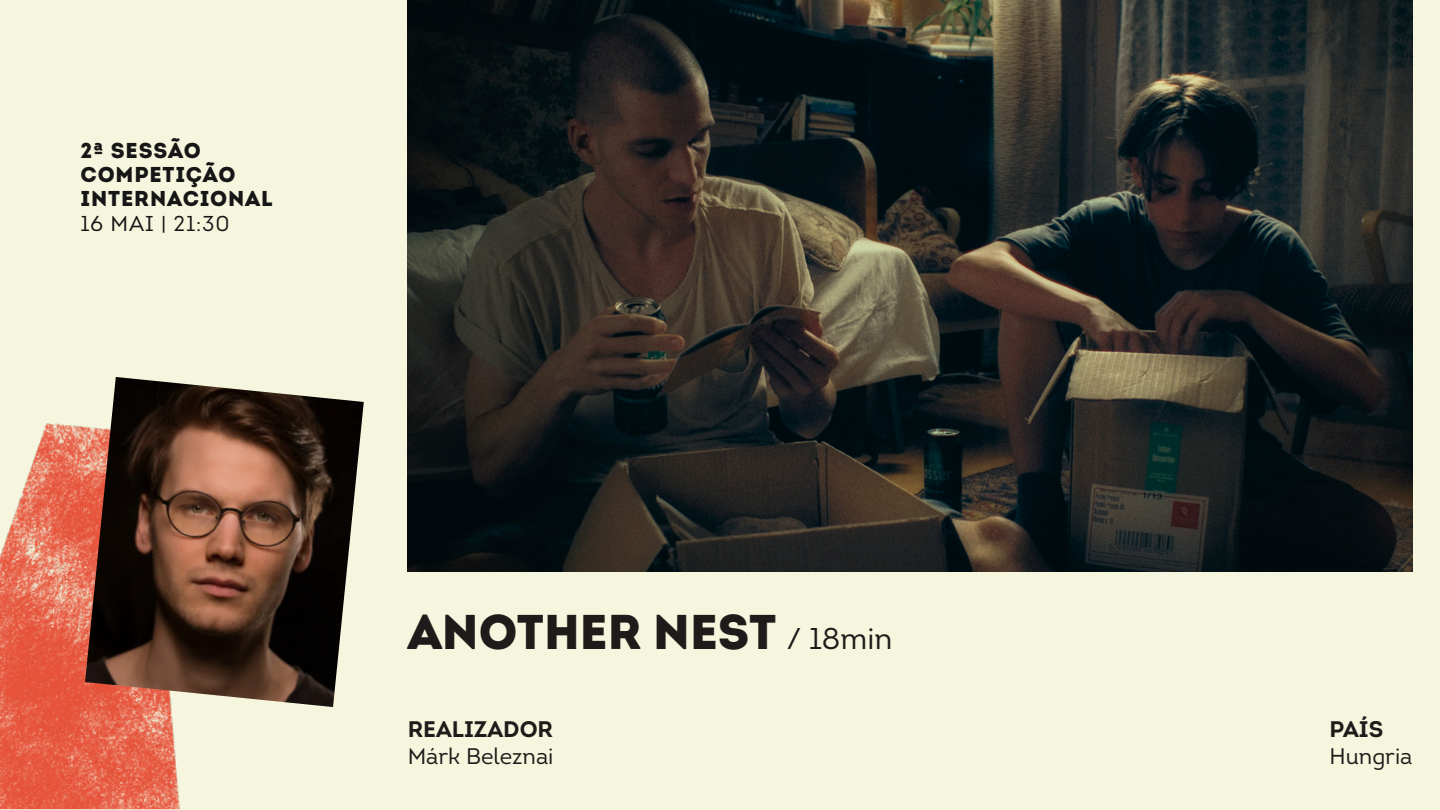
<style>
.page{position:relative;width:1440px;height:810px;background:#f6f6de}
.page>*{position:absolute;margin:0;border:0;box-sizing:border-box;transform-origin:0 0}
.t1{font:900 48.75px "Intro";color:#1d1c1a}
.t2{font:22.5px "Intro";color:#1d1c1a}
.t3{font:700 22.5px "Intro";color:#1d1c1a}
.t4{font:900 21.52px/24px "Intro";letter-spacing:.04em;color:#161616}
.t5{font:21.52px "Intro";letter-spacing:.04em;color:#161616}
.s1{font-weight:400;font-size:30px}
</style>
<div class="page">
<img style="left:0;top:423px;width:180px;height:386px">
<img style="left:85px;top:377px;width:279px;height:330px">
<img style="left:408px;top:0;width:1005px;height:572px">
<p class="t4" style="left:80px;top:138px;width:194px">2ª SESSÃO<br>COMPETIÇÃO<br>INTERNACIONAL</p>
<p class="t5" style="left:80px;top:211px;width:151px">16 MAI | 21:30</p>
<h1 class="t1" style="left:408px;top:600px;width:486px">ANOTHER NEST <span class="s1">/ 18min</span></h1>
<p class="t3" style="left:408px;top:715px;width:147px">REALIZADOR</p>
<p class="t2" style="left:408px;top:742px;width:147px">Márk Beleznai</p>
<p class="t3" style="left:1329px;top:715px;width:55px">PAÍS</p>
<p class="t2" style="left:1329px;top:742px;width:85px">Hungria</p>
</div>
